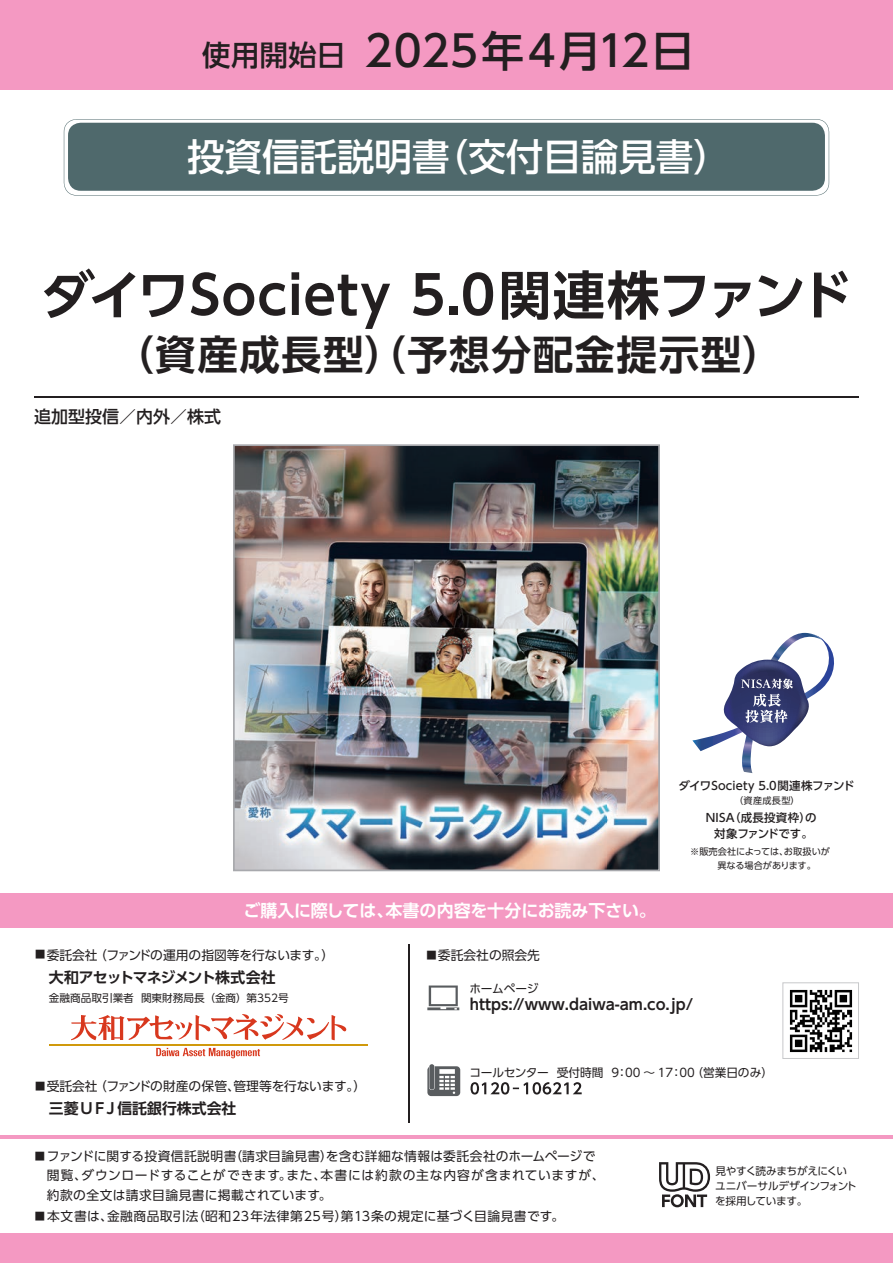
<style>
.page{position:relative;width:893px;height:1263px;background:#fff}
.page>*{position:absolute;margin:0;border:0;box-sizing:border-box;transform-origin:0 0}
.t1{font:700 52.5px "UD Shin Go Pro De";letter-spacing:.015em;color:#231f20}
.t2{font:500 42.45px "UD Shin Go Pro";letter-spacing:.025em;color:#231f20}
.t3{font:700 40.5px "UD Shin Go Pro De";letter-spacing:.04em;color:#231f20}
.t4{font:500 37.5px "UD Shin Go Pro";color:#fff}
.t5{font:700 16.95px "UD Shin Go Pro De";color:#fff}
.t6{font:500 16.95px "UD Shin Go Pro";color:#231f20}
.t7{font:700 14.85px "UD Shin Go Pro De";color:#231f20}
.t8{font:700 14.85px "UD Shin Go Pro De";letter-spacing:-.05em;color:#231f20}
.t9{font:12.75px/19.2px "UD Shin Go Pro";letter-spacing:.02em;color:#231f20}
.t10{font:12.75px "UD Shin Go Pro";color:#231f20}
.t11{font:11.7px "UD Shin Go Pro";letter-spacing:-.015em;color:#231f20}
.t12{font:500 11.4px/15.9px "UD Shin Go Pro";letter-spacing:.015em;color:#231f20;text-align:center}
.t13{font:10.65px/14.9px "UD Shin Go Pro";letter-spacing:-.015em;color:#231f20}
.t14{font:9.15px/13.8px "UD Shin Go Pro";letter-spacing:.01em;color:#231f20}
.s1{font-size:28.65px}
.s2{font-size:10.2px}
</style>
<div class="page">
<div style="left:0;top:0;width:893px;height:89px;background:#f499c2"></div>
<svg style="left:64px;top:119px;width:765px;height:77px;background:#637a7c"></svg>
<hr style="left:34px;top:396px;width:825px;height:2px;background:#231f20">
<div style="left:0;top:1233px;width:893px;height:30px;background:#f499c2"></div>
<div style="left:0;top:893px;width:893px;height:34px;background:#f499c2"></div>
<hr style="left:0;top:1135px;width:893px;height:3px;background:#f499c2">
<svg style="left:659px;top:1162px;width:51px;height:45px"></svg>
<hr style="left:408px;top:944px;width:1px;height:179px;background:#231f20">
<svg style="left:427px;top:1066px;width:33px;height:30px"></svg>
<div style="left:429px;top:1064px;width:5px;height:26px;background:#595c5f;border-radius:2px"></div>
<svg style="left:470px;top:1082px;width:112px;height:12px"></svg>
<svg style="left:427px;top:985px;width:32px;height:25px"></svg>
<img style="left:782px;top:982px;width:71px;height:77px">
<div style="left:783px;top:982px;width:76px;height:77px;border:1px solid #c7c8ca"></div>
<svg style="left:156px;top:1048px;width:104px;height:10px"></svg>
<hr style="left:49px;top:1044px;width:319px;height:2px;background:#d0990c">
<svg style="left:71px;top:1014px;width:276px;height:26px"></svg>
<img style="left:236px;top:447px;width:421px;height:421px">
<div style="left:233px;top:444px;width:427px;height:427px;border:2px solid #a8a9ad"></div>
<svg style="left:692px;top:632px;width:142px;height:141px"></svg>
<h2 class="t2" style="left:202px;top:17px;width:494px"><span class="s1">使用開始日</span> 2025年4月12日</h2>
<h3 class="t4" style="left:187px;top:126px;width:545px">投資信託説明書（交付目論見書）</h3>
<h1 class="t1" style="left:42px;top:252px;width:811px">ダイワSociety 5.0関連株ファンド</h1>
<h3 class="t3" style="left:114px;top:322px;width:671px">（資産成長型）（予想分配金提示型）</h3>
<h3 class="t6" style="left:34px;top:403px;width:189px">追加型投信／内外／株式</h3>
<h3 class="t5" style="left:243px;top:896px;width:414px">ご購入に際しては、本書の内容を十分にお読み下さい。</h3>
<p class="t12" style="left:679px;top:778px;width:177px">ダイワSociety 5.0関連株ファンド</p>
<p class="t14" style="left:734px;top:793px;width:67px">（資産成長型）</p>
<p class="t12" style="left:706px;top:809px;width:113px">NISA（成長投資枠）の対象ファンドです。</p>
<p class="t14" style="left:717px;top:845px;width:114px;text-indent:-27px">※販売会社によっては、お取扱いが異なる場合があります。</p>
<p class="t10" style="left:35px;top:944px;width:300px"><span class="s2">■</span>委託会社（ファンドの運用の指図等を行ないます。）</p>
<p class="t8" style="left:49px;top:965px;width:228px">大和アセットマネジメント株式会社</p>
<p class="t13" style="left:49px;top:990px;width:241px">金融商品取引業者 関東財務局長（金商）第352号</p>
<p class="t10" style="left:35px;top:1076px;width:333px"><span class="s2">■</span>受託会社（ファンドの財産の保管、管理等を行ないます。）</p>
<p class="t7" style="left:49px;top:1097px;width:189px">三菱ＵＦＪ信託銀行株式会社</p>
<p class="t10" style="left:426px;top:944px;width:115px"><span class="s2">■</span>委託会社の照会先</p>
<p class="t11" style="left:469px;top:979px;width:70px">ホームページ</p>
<p class="t7" style="left:470px;top:992px;width:225px">https://www.daiwa-am.co.jp/</p>
<p class="t11" style="left:469px;top:1063px;width:305px">コールセンター 受付時間 9：00 ～ 17：00（営業日のみ）</p>
<p class="t9" style="left:47px;top:1146px;width:559px;text-indent:-12px"><span class="s2">■</span> ファンドに関する投資信託説明書（請求目論見書）を含む詳細な情報は委託会社のホームページで閲覧、ダウンロードすることができます。また、本書には約款の主な内容が含まれていますが、約款の全文は請求目論見書に掲載されています。</p>
<p class="t9" style="left:35px;top:1206px;width:531px"><span class="s2">■</span> 本文書は、金融商品取引法（昭和23年法律第25号）第13条の規定に基づく目論見書です。</p>
<p class="t13" style="left:715px;top:1163px;width:143px">見やすく読みまちがえにくいユニバーサルデザインフォントを採用しています。</p>
</div>
